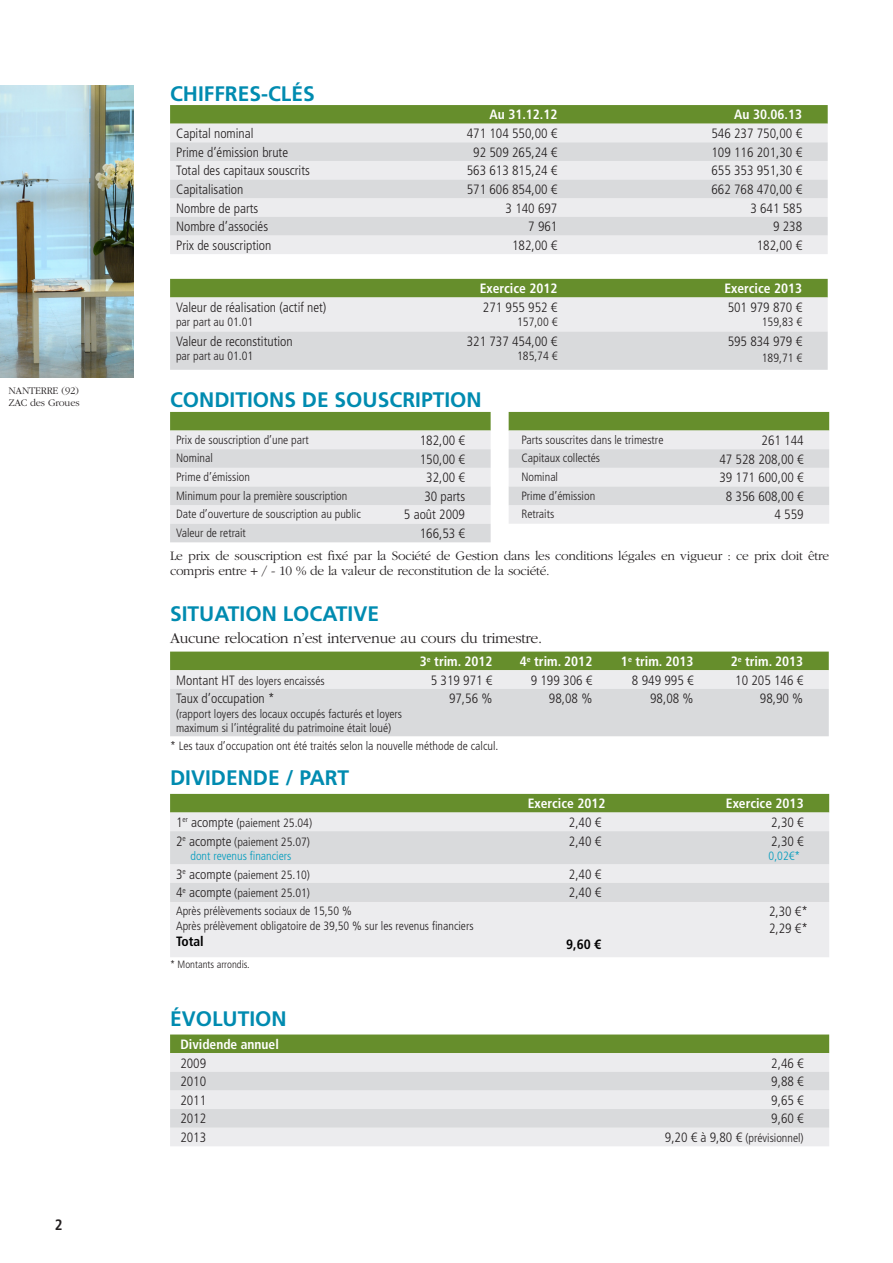
<style>
.page{position:relative;width:893px;height:1263px;background:#fff}
.page>*{position:absolute;margin:0;border:0;box-sizing:border-box;transform-origin:0 0}
.t1{font:700 21px "Frutiger LT Std";color:#008bb0}
.t2{font:300 15.75px "ITC Garamond Std";letter-spacing:-.02em;color:#231f20}
.t3{font:700 condensed 15px "Frutiger LT Std";color:#231f20}
.t4{font:300 condensed 13.5px/16.2px "Frutiger LT Std";color:#231f20}
.t5{font:300 13.5px/15px "ITC Garamond Std";letter-spacing:-.02em;color:#231f20}
.t6{font:700 condensed 13.5px "Frutiger LT Std";color:#fff}
.t7{font:700 condensed 13.5px "Frutiger LT Std";color:#000}
.t8{font:300 condensed 12px/14.4px "Frutiger LT Std";color:#231f20}
.t9{font:300 condensed 12px/14.4px "Frutiger LT Std";color:#009bbd;text-align:center}
.t10{font:300 10.5px/12px "ITC Garamond Std";letter-spacing:-.02em;color:#231f20}
.t11{font:300 condensed 10.5px "Frutiger LT Std";color:#231f20}
.s1{font-size:13.5px}
.s2{font-size:13.5px;color:#231f20}
.s3{color:#231f20}
</style>
<div class="page">
<svg style="left:170px;top:105px;width:658px;height:19px;background:#6a9132"></svg>
<div style="left:170px;top:124px;width:658px;height:130px;background:#ececee"></div>
<svg style="left:170px;top:142px;width:658px;height:93px;background:#e0e1e3"></svg>
<svg style="left:170px;top:279px;width:658px;height:91px;background:#c9d1bf"></svg>
<svg style="left:170px;top:412px;width:321px;height:130px;background:#d1d7cb"></svg>
<svg style="left:509px;top:412px;width:320px;height:112px;background:#cfd6c8"></svg>
<svg style="left:170px;top:652px;width:659px;height:84px;background:#c4cdba"></svg>
<div style="left:170px;top:794px;width:659px;height:18px;background:#668e2c"></div>
<div style="left:170px;top:812px;width:659px;height:145px;background:#ececee"></div>
<svg style="left:170px;top:831px;width:659px;height:71px;background:#dedee0"></svg>
<div style="left:170px;top:1034px;width:659px;height:19px;background:#668e2c"></div>
<div style="left:170px;top:1053px;width:659px;height:93px;background:#ececee"></div>
<svg style="left:170px;top:1072px;width:659px;height:56px;background:#dfe0e2"></svg>
<img style="left:0;top:85px;width:134px;height:293px">
<p class="t10" style="left:9px;top:384px;width:73px">NANTERRE (92)<br>ZAC des Groues</p>
<p class="t3" style="left:55px;top:1215px;width:9px">2</p>
<h1 class="t1" style="left:170px;top:81px;width:146px">CHIFFRES-CLÉS</h1>
<p class="t6" style="left:490px;top:107px;width:69px">Au 31.12.12</p>
<p class="t6" style="left:734px;top:107px;width:69px">Au 30.06.13</p>
<p class="t4" style="left:176px;top:125px;width:79px">Capital nominal</p>
<p class="t4" style="left:467px;top:125px;width:92px">471 104 550,00 €</p>
<p class="t4" style="left:711px;top:125px;width:92px">546 237 750,00 €</p>
<p class="t4" style="left:176px;top:144px;width:114px">Prime d’émission brute</p>
<p class="t4" style="left:473px;top:144px;width:86px">92 509 265,24 €</p>
<p class="t4" style="left:711px;top:144px;width:92px">109 116 201,30 €</p>
<p class="t4" style="left:176px;top:163px;width:135px">Total des capitaux souscrits</p>
<p class="t4" style="left:467px;top:163px;width:92px">563 613 815,24 €</p>
<p class="t4" style="left:711px;top:163px;width:92px">655 353 951,30 €</p>
<p class="t4" style="left:176px;top:181px;width:69px">Capitalisation</p>
<p class="t4" style="left:467px;top:181px;width:92px">571 606 854,00 €</p>
<p class="t4" style="left:711px;top:181px;width:92px">662 768 470,00 €</p>
<p class="t4" style="left:176px;top:200px;width:84px">Nombre de parts</p>
<p class="t4" style="left:506px;top:200px;width:53px">3 140 697</p>
<p class="t4" style="left:750px;top:200px;width:53px">3 641 585</p>
<p class="t4" style="left:176px;top:219px;width:94px">Nombre d’associés</p>
<p class="t4" style="left:528px;top:219px;width:31px">7 961</p>
<p class="t4" style="left:773px;top:219px;width:31px">9 238</p>
<p class="t4" style="left:176px;top:237px;width:97px">Prix de souscription</p>
<p class="t4" style="left:512px;top:237px;width:47px">182,00 €</p>
<p class="t4" style="left:757px;top:237px;width:47px">182,00 €</p>
<p class="t6" style="left:480px;top:281px;width:79px">Exercice 2012</p>
<p class="t6" style="left:724px;top:281px;width:79px">Exercice 2013</p>
<p class="t4" style="left:176px;top:299px;width:152px">Valeur de réalisation (actif net)</p>
<p class="t8" style="left:176px;top:315px;width:79px">par part au 01.01</p>
<p class="t4" style="left:483px;top:299px;width:76px">271 955 952 €</p>
<p class="t8" style="left:517px;top:315px;width:42px">157,00 €</p>
<p class="t4" style="left:728px;top:299px;width:76px">501 979 870 €</p>
<p class="t8" style="left:762px;top:315px;width:42px">159,83 €</p>
<p class="t4" style="left:176px;top:333px;width:118px">Valeur de reconstitution</p>
<p class="t8" style="left:176px;top:349px;width:79px">par part au 01.01</p>
<p class="t4" style="left:467px;top:333px;width:92px">321 737 454,00 €</p>
<p class="t8" style="left:517px;top:349px;width:42px">185,74 €</p>
<p class="t4" style="left:728px;top:333px;width:76px">595 834 979 €</p>
<p class="t8" style="left:762px;top:351px;width:42px">189,71 €</p>
<h1 class="t1" style="left:170px;top:387px;width:313px">CONDITIONS DE SOUSCRIPTION</h1>
<p class="t8" style="left:176px;top:433px;width:134px">Prix de souscription d’une part</p>
<p class="t4" style="left:420px;top:432px;width:47px">182,00 €</p>
<p class="t8" style="left:176px;top:451px;width:38px">Nominal</p>
<p class="t4" style="left:420px;top:451px;width:47px">150,00 €</p>
<p class="t8" style="left:176px;top:470px;width:75px">Prime d’émission</p>
<p class="t4" style="left:426px;top:470px;width:40px">32,00 €</p>
<p class="t8" style="left:176px;top:488px;width:173px">Minimum pour la première souscription</p>
<p class="t4" style="left:424px;top:488px;width:42px">30 parts</p>
<p class="t8" style="left:176px;top:507px;width:186px">Date d’ouverture de souscription au public</p>
<p class="t4" style="left:404px;top:507px;width:63px">5 août 2009</p>
<p class="t8" style="left:176px;top:526px;width:71px">Valeur de retrait</p>
<p class="t4" style="left:420px;top:525px;width:47px">166,53 €</p>
<p class="t8" style="left:521px;top:433px;width:144px">Parts souscrites dans le trimestre</p>
<p class="t4" style="left:762px;top:432px;width:44px">261 144</p>
<p class="t8" style="left:521px;top:451px;width:80px">Capitaux collectés</p>
<p class="t4" style="left:719px;top:451px;width:86px">47 528 208,00 €</p>
<p class="t8" style="left:521px;top:470px;width:38px">Nominal</p>
<p class="t4" style="left:719px;top:470px;width:86px">39 171 600,00 €</p>
<p class="t8" style="left:521px;top:488px;width:75px">Prime d’émission</p>
<p class="t4" style="left:726px;top:488px;width:79px">8 356 608,00 €</p>
<p class="t8" style="left:521px;top:507px;width:34px">Retraits</p>
<p class="t4" style="left:774px;top:507px;width:31px">4 559</p>
<p class="t5" style="left:170px;top:548px;width:660px">Le prix de souscription est fixé par la Société de Gestion dans les conditions légales en vigueur : ce prix doit être compris entre + / - 10 % de la valeur de reconstitution de la société.</p>
<h1 class="t1" style="left:170px;top:601px;width:211px">SITUATION LOCATIVE</h1>
<h2 class="t2" style="left:170px;top:630px;width:374px">Aucune relocation n’est intervenue au cours du trimestre.</h2>
<p class="t6" style="left:420px;top:653px;width:74px">3<sup>e</sup> trim. 2012</p>
<p class="t6" style="left:520px;top:653px;width:74px">4<sup>e</sup> trim. 2012</p>
<p class="t6" style="left:621px;top:653px;width:74px">1<sup>e</sup> trim. 2013</p>
<p class="t6" style="left:731px;top:653px;width:74px">2<sup>e</sup> trim. 2013</p>
<p class="t8" style="left:176px;top:673px;width:150px"><span class="s1">Montant HT</span> des loyers encaissés</p>
<p class="t4" style="left:431px;top:672px;width:63px">5 319 971 €</p>
<p class="t4" style="left:531px;top:672px;width:63px">9 199 306 €</p>
<p class="t4" style="left:632px;top:672px;width:63px">8 949 995 €</p>
<p class="t4" style="left:735px;top:672px;width:70px">10 205 146 €</p>
<p class="t4" style="left:176px;top:691px;width:100px">Taux d’occupation *</p>
<p class="t8" style="left:176px;top:706px;width:228px">(rapport loyers des locaux occupés facturés et loyers maximum si l’intégralité du patrimoine était loué)</p>
<p class="t4" style="left:449px;top:691px;width:45px">97,56 %</p>
<p class="t4" style="left:549px;top:691px;width:45px">98,08 %</p>
<p class="t4" style="left:650px;top:691px;width:45px">98,08 %</p>
<p class="t4" style="left:760px;top:691px;width:45px">98,90 %</p>
<p class="t8" style="left:170px;top:739px;width:330px">* Les taux d’occupation ont été traités selon la nouvelle méthode de calcul.</p>
<h1 class="t1" style="left:170px;top:766px;width:180px">DIVIDENDE / PART</h1>
<p class="t6" style="left:528px;top:795px;width:79px">Exercice 2012</p>
<p class="t6" style="left:726px;top:795px;width:79px">Exercice 2013</p>
<p class="t8" style="left:176px;top:816px;width:138px"><span class="s1">1</span><sup>er</sup> <span class="s1">acompte</span> (paiement 25.04)</p>
<p class="t4" style="left:569px;top:814px;width:34px">2,40 €</p>
<p class="t4" style="left:771px;top:814px;width:34px">2,30 €</p>
<p class="t9" style="left:176px;top:834px;width:135px"><span class="s2">2</span><sup>e</sup> <span class="s2">acompte</span> <span class="s3">(paiement 25.07) </span>dont revenus financiers</p>
<p class="t4" style="left:569px;top:833px;width:34px">2,40 €</p>
<p class="t4" style="left:771px;top:833px;width:34px">2,30 €</p>
<p class="t9" style="left:769px;top:849px;width:33px">0,02€*</p>
<p class="t8" style="left:176px;top:867px;width:135px"><span class="s1">3</span><sup>e</sup> <span class="s1">acompte</span> (paiement 25.10)</p>
<p class="t4" style="left:569px;top:866px;width:34px">2,40 €</p>
<p class="t8" style="left:176px;top:886px;width:135px"><span class="s1">4</span><sup>e</sup> <span class="s1">acompte</span> (paiement 25.01)</p>
<p class="t4" style="left:569px;top:885px;width:34px">2,40 €</p>
<p class="t8" style="left:176px;top:904px;width:299px">Après prélèvements sociaux de 15,50 %<br>Après prélèvement obligatoire de 39,50 % sur les revenus financiers</p>
<p class="t7" style="left:176px;top:933px;width:29px">Total</p>
<p class="t7" style="left:566px;top:936px;width:37px">9,60 €</p>
<p class="t4" style="left:769px;top:904px;width:40px">2,30 €*<br>2,29 €*</p>
<p class="t11" style="left:170px;top:958px;width:81px">* Montants arrondis.</p>
<h1 class="t1" style="left:170px;top:1006px;width:118px">ÉVOLUTION</h1>
<p class="t6" style="left:180px;top:1036px;width:100px">Dividende annuel</p>
<p class="t4" style="left:180px;top:1055px;width:27px">2009</p>
<p class="t4" style="left:771px;top:1055px;width:34px">2,46 €</p>
<p class="t4" style="left:180px;top:1073px;width:27px">2010</p>
<p class="t4" style="left:771px;top:1073px;width:34px">9,88 €</p>
<p class="t4" style="left:180px;top:1092px;width:27px">2011</p>
<p class="t4" style="left:771px;top:1092px;width:34px">9,65 €</p>
<p class="t4" style="left:180px;top:1111px;width:27px">2012</p>
<p class="t4" style="left:771px;top:1111px;width:34px">9,60 €</p>
<p class="t4" style="left:180px;top:1129px;width:27px">2013</p>
<p class="t8" style="left:665px;top:1131px;width:140px"><span class="s1">9,20 € à 9,80 €</span> (prévisionnel)</p>
</div>
